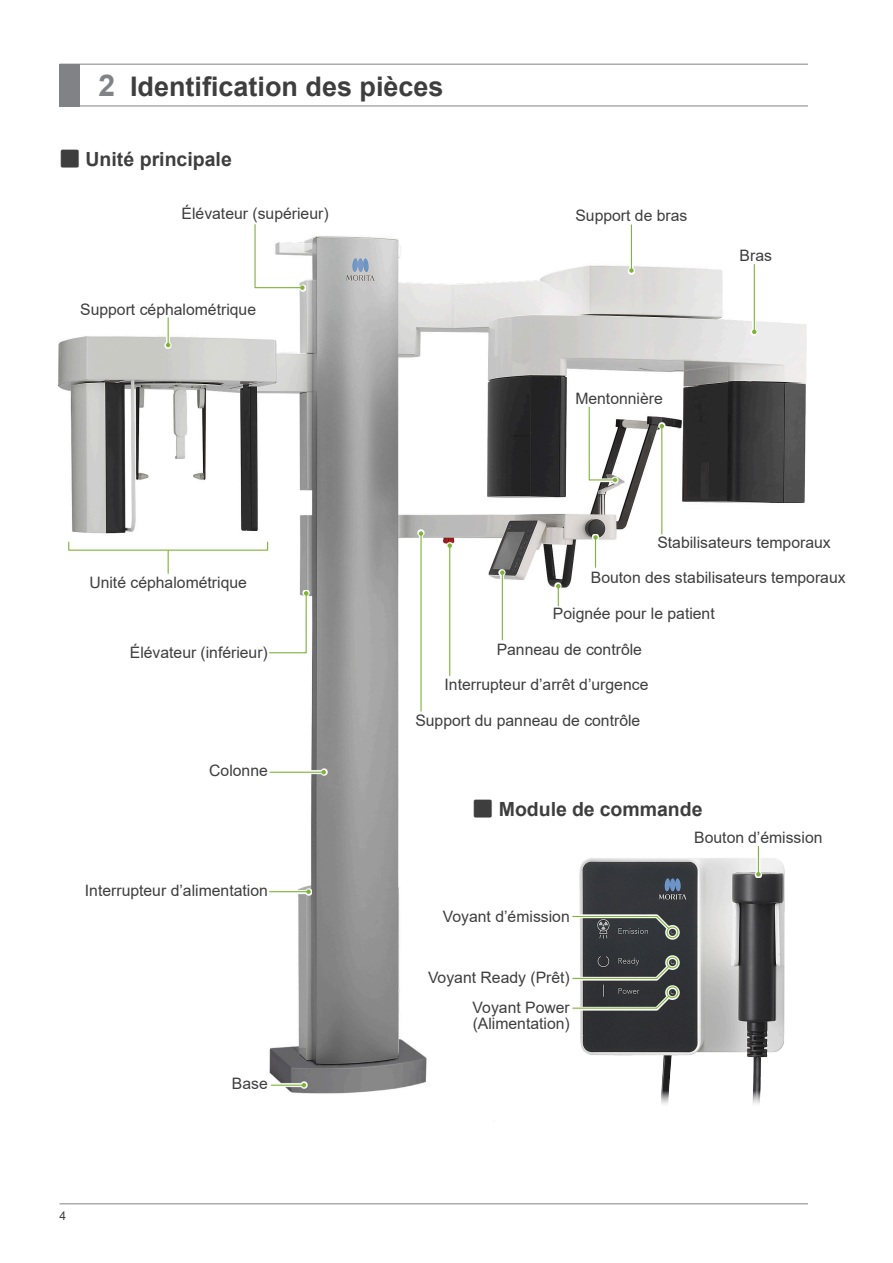
<style>
.page{position:relative;width:893px;height:1263px;background:#fff}
.page>*{position:absolute;margin:0;border:0;box-sizing:border-box;transform-origin:0 0}
.t1{font:700 27px "Arial";color:#3e3e3f}
.t2{font:700 19.5px "Arial";color:#3e3e3f}
.t3{font:15.75px/29.5px "Arial";color:#3e3e3f;text-align:right}
.t4{font:12px "Arial";color:#3e3e3f}
.s1{font-size:30px;color:#808285}
.s2{font-family:"Shin Go Pro";font-weight:500}
</style>
<div class="page">
<hr style="left:60px;top:1203px;width:748px;height:1px;background:#808285">
<hr style="left:60px;top:106px;width:748px;height:1px;background:#808285">
<div style="left:60px;top:64px;width:20px;height:42px;background:#808285"></div>
<hr style="left:60px;top:64px;width:748px;height:1px;background:#808285">
<img style="left:58px;top:235px;width:748px;height:859px">
<div style="left:463px;top:814px;width:173px;height:271px;background:#fff"></div>
<svg style="left:628px;top:224px;width:7px;height:50px"></svg>
<hr style="left:631px;top:225px;width:1px;height:45px;background:#7fb438">
<svg style="left:629px;top:268px;width:5px;height:5px"></svg>
<svg style="left:165px;top:316px;width:7px;height:33px"></svg>
<svg style="left:166px;top:318px;width:4px;height:29px"></svg>
<div style="left:253px;top:223px;width:53px;height:68px;background:#fff"></div>
<svg style="left:254px;top:224px;width:51px;height:66px"></svg>
<svg style="left:268px;top:768px;width:59px;height:8px"></svg>
<hr style="left:270px;top:772px;width:54px;height:1px;background:#7fb438">
<svg style="left:321px;top:770px;width:5px;height:4px"></svg>
<svg style="left:268px;top:888px;width:44px;height:7px"></svg>
<hr style="left:269px;top:891px;width:39px;height:1px;background:#7fb438">
<svg style="left:306px;top:889px;width:5px;height:5px"></svg>
<div style="left:67px;top:540px;width:202px;height:12px;background:#fff"></div>
<div style="left:68px;top:542px;width:200px;height:9px;border:1px solid #7fb438"></div>
<svg style="left:168px;top:550px;width:1px;height:23px"></svg>
<div style="left:417px;top:530px;width:8px;height:183px;background:#fff"></div>
<hr style="left:420px;top:533px;width:2px;height:178px;background:#7fb438">
<svg style="left:419px;top:531px;width:4px;height:5px"></svg>
<svg style="left:446px;top:542px;width:7px;height:135px"></svg>
<hr style="left:449px;top:546px;width:1px;height:130px;background:#7fb438">
<svg style="left:447px;top:543px;width:5px;height:5px"></svg>
<svg style="left:499px;top:569px;width:7px;height:73px"></svg>
<hr style="left:502px;top:573px;width:1px;height:67px;background:#7fb438">
<svg style="left:500px;top:570px;width:5px;height:5px"></svg>
<svg style="left:587px;top:405px;width:32px;height:79px"></svg>
<svg style="left:588px;top:406px;width:29px;height:76px"></svg>
<svg style="left:751px;top:262px;width:7px;height:73px"></svg>
<hr style="left:754px;top:264px;width:1px;height:68px;background:#7fb438">
<svg style="left:752px;top:330px;width:4px;height:4px"></svg>
<svg style="left:592px;top:534px;width:7px;height:35px"></svg>
<hr style="left:595px;top:537px;width:1px;height:30px;background:#7fb438">
<svg style="left:593px;top:535px;width:5px;height:5px"></svg>
<svg style="left:658px;top:422px;width:8px;height:114px"></svg>
<hr style="left:661px;top:426px;width:1px;height:108px;background:#7fb438">
<svg style="left:660px;top:424px;width:4px;height:4px"></svg>
<svg style="left:555px;top:582px;width:7px;height:26px"></svg>
<svg style="left:556px;top:584px;width:4px;height:22px"></svg>
<svg style="left:269px;top:1081px;width:38px;height:8px"></svg>
<hr style="left:271px;top:1084px;width:33px;height:2px;background:#7fb438">
<svg style="left:302px;top:1083px;width:4px;height:4px"></svg>
<div style="left:268px;top:590px;width:42px;height:65px;background:#fff"></div>
<svg style="left:269px;top:591px;width:39px;height:63px"></svg>
<img style="left:579px;top:858px;width:205px;height:246px">
<svg style="left:755px;top:844px;width:7px;height:34px"></svg>
<svg style="left:756px;top:846px;width:5px;height:30px"></svg>
<svg style="left:579px;top:914px;width:101px;height:25px"></svg>
<div style="left:667px;top:926px;width:11px;height:12px;border:1px solid #7fb438;border-radius:50%"></div>
<svg style="left:572px;top:915px;width:98px;height:15px"></svg>
<svg style="left:579px;top:955px;width:101px;height:25px"></svg>
<div style="left:667px;top:957px;width:11px;height:11px;border:1px solid #7fb438;border-radius:50%"></div>
<svg style="left:572px;top:965px;width:98px;height:14px"></svg>
<svg style="left:579px;top:985px;width:101px;height:25px"></svg>
<div style="left:667px;top:986px;width:11px;height:12px;border:1px solid #7fb438;border-radius:50%"></div>
<svg style="left:572px;top:995px;width:98px;height:14px"></svg>
<h1 class="t1" style="left:98px;top:67px;width:347px"><span class="s1">2</span> Identification des pièces</h1>
<p class="t2" style="left:60px;top:145px;width:173px"><span class="s2">⹅</span> Unité principale</p>
<p class="t3" style="left:182px;top:199px;width:149px">Élévateur (supérieur)</p>
<p class="t3" style="left:80px;top:294px;width:177px">Support céphalométrique</p>
<p class="t3" style="left:89px;top:567px;width:159px">Unité céphalométrique</p>
<p class="t3" style="left:130px;top:637px;width:140px">Élévateur (inférieur)</p>
<p class="t3" style="left:209px;top:756px;width:60px">Colonne</p>
<p class="t3" style="left:85px;top:875px;width:184px">Interrupteur d’alimentation</p>
<p class="t4" style="left:60px;top:1208px;width:8px">4</p>
<p class="t3" style="left:232px;top:1069px;width:37px">Base</p>
<p class="t3" style="left:575px;top:201px;width:114px">Support de bras</p>
<p class="t3" style="left:575px;top:384px;width:89px">Mentonnière</p>
<p class="t3" style="left:740px;top:241px;width:34px">Bras</p>
<p class="t3" style="left:657px;top:527px;width:175px">Stabilisateurs temporaux</p>
<p class="t3" style="left:591px;top:563px;width:256px">Bouton des stabilisateurs temporaux</p>
<p class="t3" style="left:553px;top:598px;width:163px">Poignée pour le patient</p>
<p class="t3" style="left:497px;top:634px;width:147px">Panneau de contrôle</p>
<p class="t3" style="left:445px;top:670px;width:205px">Interrupteur d’arrêt d’urgence</p>
<p class="t3" style="left:415px;top:705px;width:227px">Support du panneau de contrôle</p>
<p class="t2" style="left:473px;top:796px;width:231px"><span class="s2">⹅</span> Module de commande</p>
<p class="t3" style="left:694px;top:822px;width:130px">Bouton d’émission</p>
<p class="t3" style="left:443px;top:901px;width:128px">Voyant d’émission</p>
<p class="t3" style="left:428px;top:963px;width:143px">Voyant Ready (Prêt)<br>Voyant Power</p>
<p class="t3" style="left:473px;top:1009px;width:99px">(Alimentation)</p>
</div>
